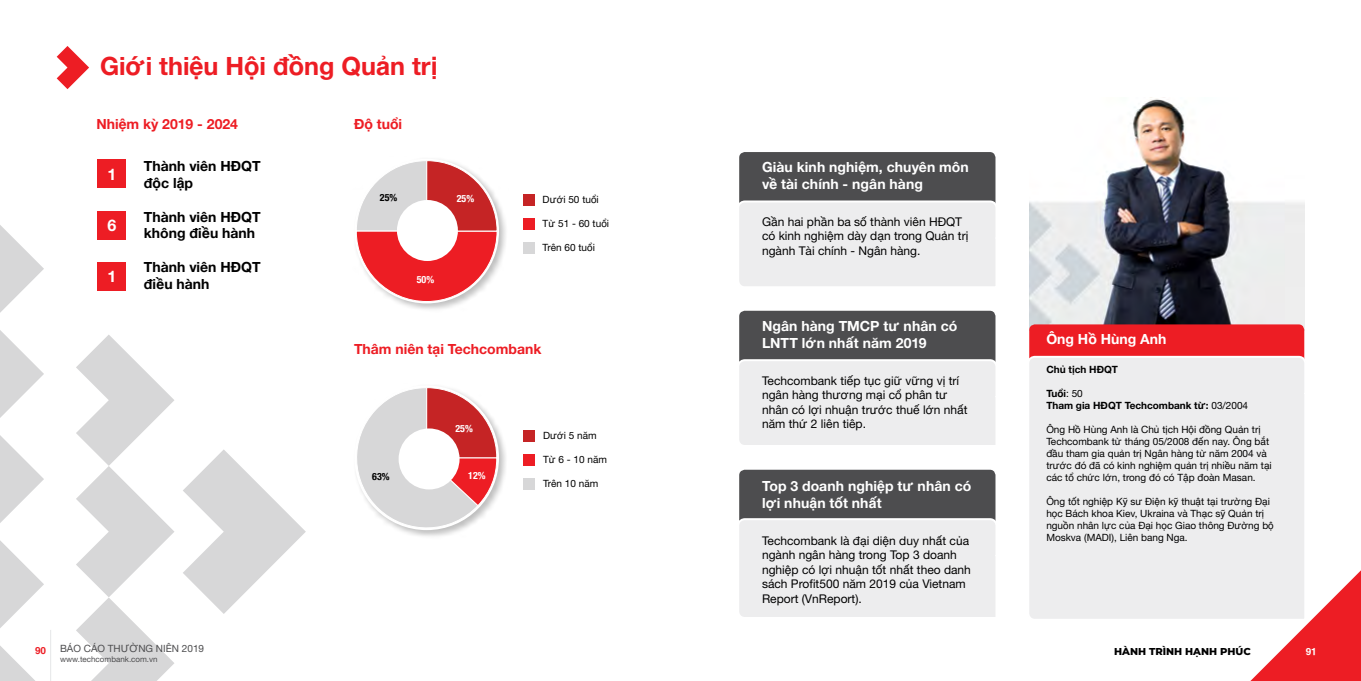
<style>
.page{position:relative;width:1361px;height:681px;background:#fff}
.page>*{position:absolute;margin:0;border:0;box-sizing:border-box;transform-origin:0 0}
.t1{font:700 25.2px "Helvetica Neue";color:#ed1d24}
.t2{font:700 16px "Helvetica Neue";color:#fff}
.t3{font:700 14px/16.8px "Helvetica Neue";letter-spacing:.005em;color:#fff}
.t4{font:700 14px/16.8px "Helvetica Neue";color:#000}
.t5{font:700 14px "Helvetica Neue";color:#ed1d24}
.t6{font:12px/14.4px "Helvetica Neue";color:#000}
.t7{font:10px/12px "Helvetica Neue";color:#000}
.t8{font:700 10px/12px "Helvetica Neue";color:#000}
.t9{font:10px "Helvetica Neue";color:#4d4d4f}
.t10{font:800 10px "Montserrat";color:#000}
.t11{font:700 condensed 10px "Helveticai Design Vn";color:#fff}
.t12{font:700 condensed 10px "Helveticai Design Vn";color:#000}
.t13{font:700 10px "SFU Helvetica";color:#ed1d24}
.t14{font:700 10px "SFU Helvetica";color:#fff}
.t15{font:8px "Helvetica Neue";color:#4d4d4f}
.s1{font-weight:400}
</style>
<div class="page">
<div style="left:352px;top:383px;width:156px;height:156px;background:#000;opacity:.25"></div>
<svg style="left:352px;top:386px;width:146px;height:149px"></svg>
<div style="left:352px;top:157px;width:156px;height:156px;background:#000;opacity:.25"></div>
<img style="left:1029px;top:97px;width:275px;height:230px">
<div style="left:1029px;top:324px;width:275px;height:45px;background:#ed1d24;border-radius:6px"></div>
<div style="left:1029px;top:354px;width:276px;height:265px;background:#ededee"></div>
<svg style="left:57px;top:46px;width:32px;height:43px"></svg>
<div style="left:98px;top:159px;width:28px;height:29px;background:#ed1d24"></div>
<div style="left:98px;top:211px;width:28px;height:28px;background:#ed1d24"></div>
<div style="left:98px;top:262px;width:28px;height:28px;background:#ed1d24"></div>
<svg style="left:183px;top:449px;width:123px;height:164px"></svg>
<svg style="left:76px;top:335px;width:98px;height:345px"></svg>
<svg style="left:0;top:646px;width:34px;height:34px"></svg>
<svg style="left:0;top:540px;width:44px;height:88px"></svg>
<svg style="left:0;top:435px;width:44px;height:88px"></svg>
<svg style="left:0;top:330px;width:44px;height:88px"></svg>
<svg style="left:0;top:225px;width:44px;height:88px"></svg>
<div style="left:523px;top:430px;width:12px;height:11px;background:#c52425"></div>
<div style="left:523px;top:454px;width:12px;height:11px;background:#ed1d24"></div>
<div style="left:523px;top:478px;width:12px;height:11px;background:#d7d7d8"></div>
<svg style="left:355px;top:159px;width:143px;height:143px"></svg>
<div style="left:523px;top:194px;width:11px;height:11px;background:#c52425"></div>
<div style="left:523px;top:218px;width:11px;height:11px;background:#ed1d24"></div>
<div style="left:523px;top:242px;width:11px;height:11px;background:#d7d7d8"></div>
<div style="left:739px;top:310px;width:256px;height:63px;background:#4d4d4f;border-radius:6px"></div>
<div style="left:739px;top:358px;width:257px;height:87px;background:#ededee"></div>
<div style="left:739px;top:469px;width:256px;height:63px;background:#4d4d4f;border-radius:6px"></div>
<div style="left:739px;top:517px;width:257px;height:100px;background:#ededee"></div>
<div style="left:739px;top:152px;width:256px;height:62px;background:#4d4d4f;border-radius:6px"></div>
<div style="left:739px;top:199px;width:257px;height:87px;background:#ededee"></div>
<svg style="left:1234px;top:554px;width:127px;height:126px"></svg>
<hr style="left:50px;top:629px;width:1px;height:51px;background:#e6e7e8">
<div style="left:397px;top:200px;width:61px;height:61px;background:#fff;border-radius:50%"></div>
<div style="left:399px;top:428px;width:60px;height:61px;background:#fff;border-radius:50%"></div>
<h1 class="t1" style="left:100px;top:46px;width:339px">Giới thiệu Hội đồng Quản trị</h1>
<h3 class="t5" style="left:96px;top:113px;width:143px">Nhiệm kỳ 2019 - 2024</h3>
<h3 class="t5" style="left:354px;top:113px;width:50px">Độ tuổi</h3>
<h2 class="t2" style="left:108px;top:161px;width:10px">1</h2>
<h2 class="t2" style="left:108px;top:213px;width:10px">6</h2>
<h2 class="t2" style="left:108px;top:264px;width:10px">1</h2>
<h3 class="t4" style="left:144px;top:158px;width:118px">Thành viên HĐQT độc lập</h3>
<h3 class="t4" style="left:144px;top:208px;width:118px">Thành viên HĐQT không điều hành</h3>
<h3 class="t4" style="left:144px;top:259px;width:118px">Thành viên HĐQT điều hành</h3>
<p class="t12" style="left:380px;top:190px;width:19px">25%</p>
<p class="t11" style="left:457px;top:191px;width:19px">25%</p>
<p class="t11" style="left:417px;top:272px;width:19px">50%</p>
<p class="t7" style="left:542px;top:194px;width:58px">Dưới 50 tuổi</p>
<p class="t7" style="left:542px;top:218px;width:68px">Từ 51 - 60 tuổi</p>
<p class="t7" style="left:542px;top:242px;width:54px">Trên 60 tuổi</p>
<h3 class="t5" style="left:354px;top:338px;width:189px">Thâm niên tại Techcombank</h3>
<p class="t11" style="left:455px;top:421px;width:19px">25%</p>
<p class="t12" style="left:372px;top:468px;width:19px">63%</p>
<p class="t11" style="left:468px;top:468px;width:19px">12%</p>
<p class="t7" style="left:543px;top:430px;width:55px">Dưới 5 năm</p>
<p class="t7" style="left:543px;top:454px;width:65px">Từ 6 - 10 năm</p>
<p class="t7" style="left:543px;top:478px;width:57px">Trên 10 năm</p>
<h3 class="t3" style="left:762px;top:159px;width:208px">Giàu kinh nghiệm, chuyên môn về tài chính - ngân hàng</h3>
<p class="t6" style="left:762px;top:215px;width:208px">Gần hai phần ba số thành viên HĐQT có kinh nghiệm dày dạn trong Quản trị ngành Tài chính - Ngân hàng.</p>
<h3 class="t3" style="left:762px;top:318px;width:197px">Ngân hàng TMCP tư nhân có<br>LNTT lớn nhất năm 2019</h3>
<p class="t6" style="left:762px;top:374px;width:207px">Techcombank tiếp tục giữ vững vị trí ngân hàng thương mại cổ phân tư nhân có lợi nhuận trước thuế lớn nhất năm thứ 2 liên tiêp.</p>
<h3 class="t3" style="left:762px;top:477px;width:211px">Top 3 doanh nghiệp tư nhân có lợi nhuận tốt nhất</h3>
<p class="t6" style="left:762px;top:534px;width:210px">Techcombank là đại diện duy nhất của ngành ngân hàng trong Top 3 doanh nghiệp có lợi nhuận tốt nhất theo danh sách Profit500 năm 2019 của Vietnam<br>Report (VnReport).</p>
<h3 class="t3" style="left:1046px;top:331px;width:122px">Ông Hồ Hùng Anh</h3>
<p class="t8" style="left:1046px;top:363px;width:73px">Chủ tịch HĐQT</p>
<p class="t8" style="left:1046px;top:387px;width:203px">Tuổi<span class="s1">: 50<br></span>Tham gia HĐQT Techcombank từ: <span class="s1">03/2004</span></p>
<p class="t7" style="left:1046px;top:424px;width:227px">Ông Hồ Hùng Anh là Chủ tịch Hội đồng Quản trị Techcombank từ tháng 05/2008 đến nay. Ông bắt đầu tham gia quản trị Ngân hàng từ năm 2004 và trước đó đã có kinh nghiệm quản trị nhiều năm tại các tổ chức lớn, trong đó có Tập đoàn Masan.</p>
<p class="t7" style="left:1046px;top:496px;width:229px">Ông tốt nghiệp Kỹ sư Điện kỹ thuật tại trường Đại học Bách khoa Kiev, Ukraina và Thạc sỹ Quản trị nguồn nhân lực của Đại học Giao thông Đường bộ Moskva (MADI), Liên bang Nga.</p>
<p class="t13" style="left:35px;top:642px;width:13px">90</p>
<p class="t9" style="left:60px;top:641px;width:146px">BÁO CÁO THƯỜNG NIÊN 2019</p>
<p class="t10" style="left:1114px;top:643px;width:138px">HÀNH TRÌNH HẠNH PHÚC</p>
<p class="t14" style="left:1305px;top:642px;width:13px">91</p>
<p class="t15" style="left:60px;top:653px;width:99px">www.techcombank.com.vn</p>
</div>
